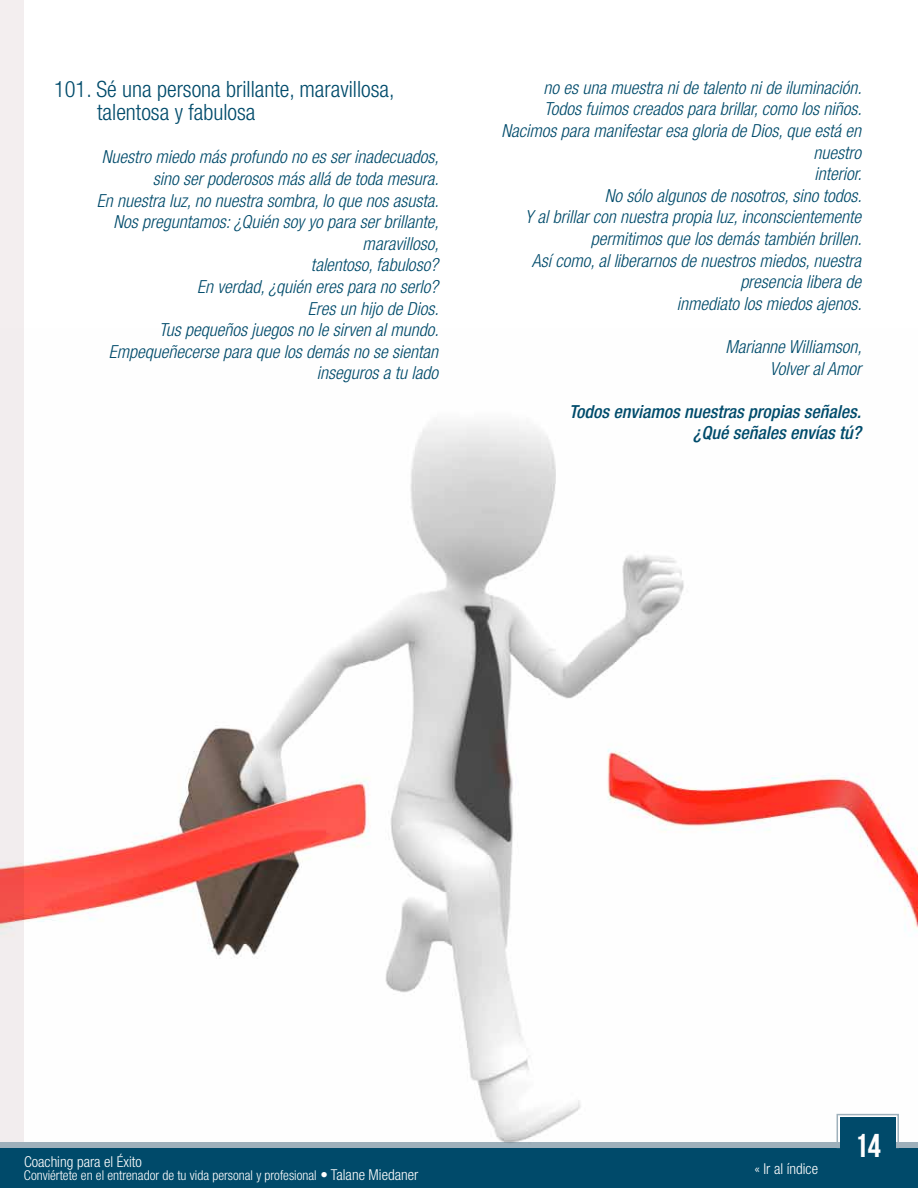
<style>
.page{position:relative;width:918px;height:1188px;background:#fff}
.page>*{position:absolute;margin:0;border:0;box-sizing:border-box;transform-origin:0 0}
.t1{font:33px "Bebas Neue";color:#fff}
.t2{font:300 condensed 22.5px/22.8px "Helvetica Neue";color:#004b6b}
.t3{font:italic 300 condensed 18px/21.6px "Helvetica Neue";color:#004b6b;text-align:right}
.t4{font:italic 500 condensed 18px/21.6px "Helvetica Neue";color:#004b6b;text-align:right}
.t5{font:300 condensed 15px "Helvetica Neue";color:#fff}
.t6{font:300 condensed 13.5px "Helvetica Neue";color:#fff}
.s1{font-size:15px}
</style>
<div class="page">
<div style="left:0;top:0;width:24px;height:1188px;background:#f3eeef"></div>
<img style="left:0;top:420px;width:918px;height:768px">
<p class="t2" style="left:97px;top:78px;width:299px;text-indent:-43px">101. Sé una persona brillante, maravillosa, talentosa y fabulosa</p>
<p class="t3" style="left:97px;top:146px;width:343px">Nuestro miedo más profundo no es ser inadecuados, sino ser poderosos más allá de toda mesura.<br>En nuestra luz, no nuestra sombra, lo que nos asusta.<br>Nos preguntamos: ¿Quién soy yo para ser brillante, maravilloso,<br>talentoso, fabuloso?<br>En verdad, ¿quién eres para no serlo?<br>Eres un hijo de Dios.<br>Tus pequeños juegos no le sirven al mundo.<br>Empequeñecerse para que los demás no se sientan inseguros a tu lado</p>
<p class="t3" style="left:501px;top:77px;width:362px">no es una muestra ni de talento ni de iluminación.<br>Todos fuimos creados para brillar, como los niños.<br>Nacimos para manifestar esa gloria de Dios, que está en nuestro<br>interior.<br>No sólo algunos de nosotros, sino todos.<br>Y al brillar con nuestra propia luz, inconscientemente permitimos que los demás también brillen.<br>Así como, al liberarnos de nuestros miedos, nuestra presencia libera de<br>inmediato los miedos ajenos.</p>
<p class="t3" style="left:725px;top:336px;width:138px">Marianne Williamson,<br>Volver al Amor</p>
<p class="t4" style="left:569px;top:400px;width:294px">Todos enviamos nuestras propias señales. ¿Qué señales envías tú?</p>
<p class="t5" style="left:24px;top:1153px;width:119px">Coaching para el Éxito</p>
<p class="t6" style="left:24px;top:1168px;width:396px">Conviértete en el entrenador de tu vida personal y profesional <span class="s1">• Talane Miedaner</span></p>
<p class="t5" style="left:754px;top:1160px;width:65px">« Ir al índice</p>
<h1 class="t1" style="left:855px;top:1127px;width:28px">14</h1>
</div>
